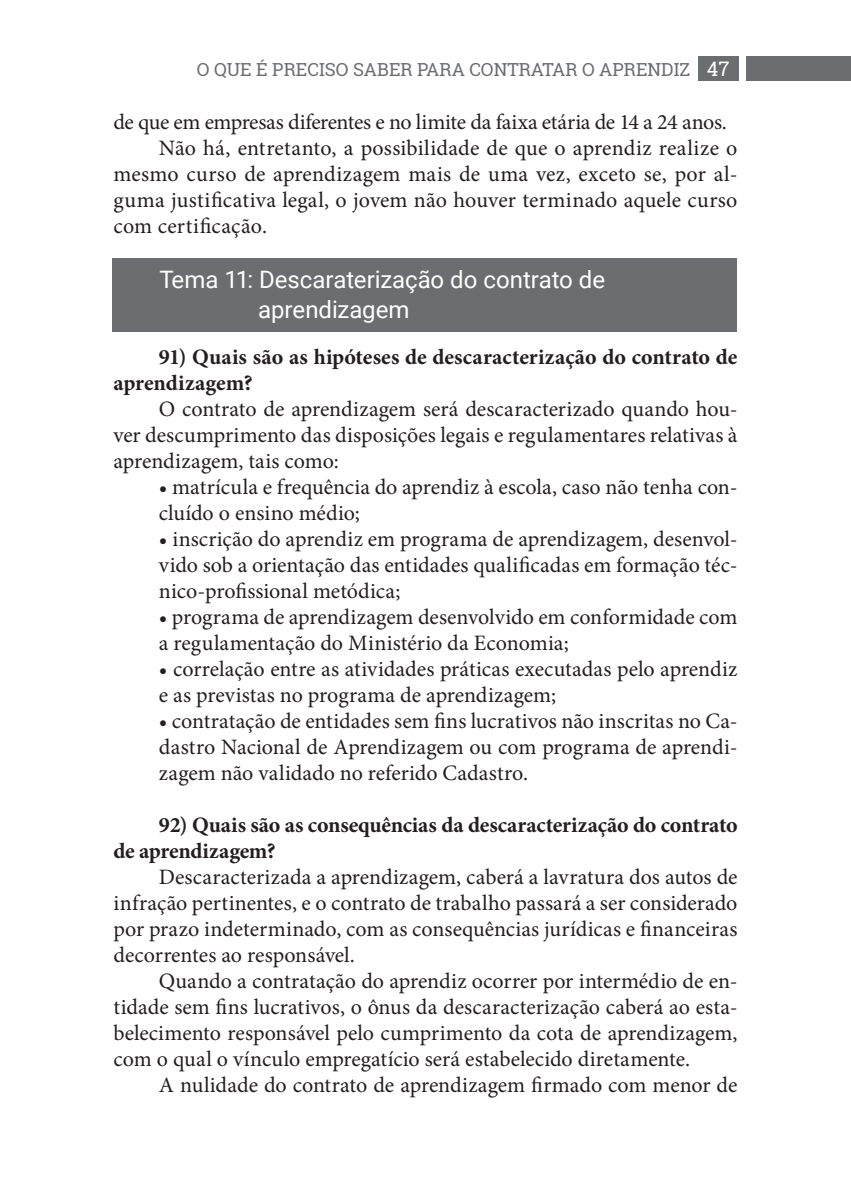
<style>
.page{position:relative;width:851px;height:1191px;background:#fff}
.page>*{position:absolute;margin:0;border:0;box-sizing:border-box;transform-origin:0 0}
.t1{font:24px/30px "Roboto";color:#fff}
.t2{font:22px/26px "Minion Pro";color:#231f20;text-align:justify}
.t3{font:700 22px/26px "Minion Pro";letter-spacing:-.005em;color:#231f20}
.t4{font:22px "Minion Pro";letter-spacing:-.02em;color:#231f20}
.t5{font:18px "Roboto Slab";color:#6c6d70}
.s1{font-size:20px;color:#fff}
</style>
<div class="page">
<div style="left:746px;top:56px;width:104px;height:25px;background:#6c6d70"></div>
<div style="left:697px;top:56px;width:41px;height:25px;background:#6c6d70"></div>
<div style="left:113px;top:258px;width:624px;height:74px;background:#6c6d70"></div>
<p class="t5" style="left:197px;top:57px;width:534px">O QUE É PRECISO SABER PARA CONTRATAR O APRENDIZ <span class="s1">47</span></p>
<p class="t4" style="left:113px;top:108px;width:615px">de que em empresas diferentes e no limite da faixa etária de 14 a 24 anos.</p>
<p class="t2" style="left:159px;top:135px;width:580px">Não há, entretanto, a possibilidade de que o aprendiz realize o</p>
<p class="t2" style="left:113px;top:161px;width:625px">mesmo curso de aprendizagem mais de uma vez, exceto se, por al-</p>
<p class="t2" style="left:113px;top:187px;width:625px">guma justificativa legal, o jovem não houver terminado aquele curso</p>
<p class="t2" style="left:113px;top:213px;width:155px">com certificação.</p>
<p class="t1" style="left:258px;top:263px;width:348px;text-indent:-99px">Tema 11: Descaraterização do contrato de aprendizagem</p>
<p class="t3" style="left:113px;top:343px;width:625px;text-indent:45px">91) Quais são as hipóteses de descaracterização do contrato de aprendizagem?</p>
<p class="t2" style="left:113px;top:395px;width:625px;text-indent:45px">O contrato de aprendizagem será descaracterizado quando hou&shy;ver descumprimento das disposições legais e regulamentares relativas à aprendizagem, tais como:</p>
<p class="t2" style="left:159px;top:473px;width:580px">• matrícula e frequência do aprendiz à escola, caso não tenha con&shy;cluído o ensino médio;</p>
<p class="t2" style="left:159px;top:526px;width:580px">• inscrição do aprendiz em programa de aprendizagem, desenvol&shy;vido sob a orientação das entidades qualificadas em formação téc&shy;nico-profissional metódica;</p>
<p class="t2" style="left:159px;top:604px;width:580px">• programa de aprendizagem desenvolvido em conformidade com a regulamentação do Ministério da Economia;</p>
<p class="t2" style="left:159px;top:656px;width:580px">• correlação entre as atividades práticas executadas pelo aprendiz e as previstas no programa de aprendizagem;</p>
<p class="t2" style="left:159px;top:708px;width:580px">• contratação de entidades sem fins lucrativos não inscritas no Ca&shy;dastro Nacional de Aprendizagem ou com programa de aprendi&shy;zagem não validado no referido Cadastro.</p>
<p class="t3" style="left:113px;top:811px;width:625px;text-indent:45px">92) Quais são as consequências da descaracterização do contrato de aprendizagem?</p>
<p class="t2" style="left:113px;top:864px;width:625px;text-indent:45px">Descaracterizada a aprendizagem, caberá a lavratura dos autos de infração pertinentes, e o contrato de trabalho passará a ser considerado por prazo indeterminado, com as consequências jurídicas e financeiras decorrentes ao responsável.</p>
<p class="t2" style="left:113px;top:968px;width:625px;text-indent:45px">Quando a contratação do aprendiz ocorrer por intermédio de en&shy;tidade sem fins lucrativos, o ônus da descaracterização caberá ao esta&shy;belecimento responsável pelo cumprimento da cota de aprendizagem, com o qual o vínculo empregatício será estabelecido diretamente.</p>
<p class="t2" style="left:159px;top:1072px;width:580px">A nulidade do contrato de aprendizagem firmado com menor de</p>
</div>
